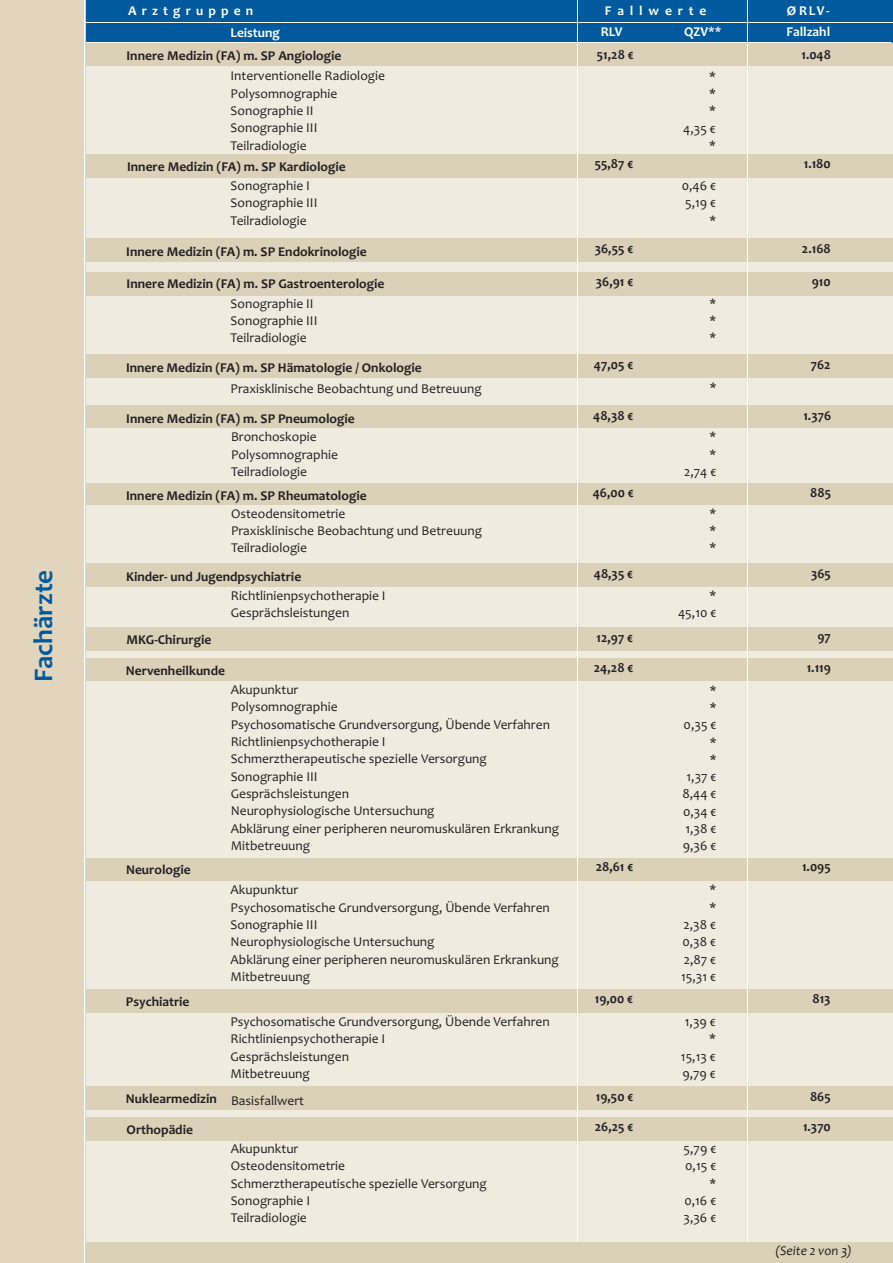
<style>
.page{position:relative;width:893px;height:1263px;background:#fff}
.page>*{position:absolute;margin:0;border:0;box-sizing:border-box;transform-origin:0 0}
.t1{font:700 27px "Candara";color:#015a9d}
.t2{font:13.5px/17.2px "Candara";color:#231f20}
.t3{font:700 13.5px "Candara";color:#231f20}
.t4{font:700 13.5px "Candara";color:#fff}
.t5{font:700 13.5px "Candara";letter-spacing:.115em;color:#fff}
.t6{font:italic 13.5px "Candara";color:#231f20}
.t7{font:700 13.5px "Candara";letter-spacing:.38em;color:#fff}
.t8{font:700 13.5px "Candara";letter-spacing:.435em;color:#fff}
.s1{font-weight:400}
</style>
<div class="page">
<div style="left:84px;top:43px;width:809px;height:24px;background:#dad1b8"></div>
<div style="left:84px;top:67px;width:809px;height:1196px;background:#efecdf"></div>
<div style="left:83px;top:154px;width:810px;height:23px;background:#dad1b8"></div>
<div style="left:85px;top:239px;width:808px;height:23px;background:#dad1b8"></div>
<div style="left:85px;top:273px;width:808px;height:23px;background:#dad1b8"></div>
<div style="left:85px;top:406px;width:808px;height:23px;background:#dad1b8"></div>
<div style="left:85px;top:428px;width:808px;height:55px;background:#efecdf"></div>
<div style="left:85px;top:355px;width:808px;height:23px;background:#dad1b8"></div>
<div style="left:85px;top:483px;width:808px;height:23px;background:#dad1b8"></div>
<div style="left:84px;top:658px;width:809px;height:24px;background:#dad1b8"></div>
<div style="left:84px;top:564px;width:809px;height:23px;background:#dad1b8"></div>
<div style="left:84px;top:858px;width:809px;height:23px;background:#dad1b8"></div>
<div style="left:84px;top:627px;width:809px;height:24px;background:#dad1b8"></div>
<div style="left:84px;top:989px;width:809px;height:23px;background:#dad1b8"></div>
<div style="left:84px;top:505px;width:809px;height:50px;background:#efecdf"></div>
<div style="left:84px;top:1087px;width:809px;height:23px;background:#dad1b8"></div>
<div style="left:84px;top:1117px;width:809px;height:24px;background:#dad1b8"></div>
<div style="left:85px;top:0;width:808px;height:42px;background:#015a9d"></div>
<hr style="left:83px;top:22px;width:810px;height:1px;background:#fff">
<div style="left:0;top:0;width:85px;height:1263px;background:#e1d5bd"></div>
<hr style="left:577px;top:283px;width:1px;height:980px;background:#fff">
<hr style="left:747px;top:283px;width:1px;height:980px;background:#fff">
<hr style="left:577px;top:0;width:1px;height:779px;background:#fff">
<hr style="left:747px;top:0;width:1px;height:779px;background:#fff">
<div style="left:84px;top:1242px;width:809px;height:21px;background:#dad1b8"></div>
<hr style="left:85px;top:0;width:1px;height:1263px;background:#fff">
<h1 class="t1" style="left:33px;top:682px;width:114px;rotate:-90deg">Fachärzte</h1>
<p class="t7" style="left:128px;top:5px;width:127px">Arztgruppen</p>
<p class="t8" style="left:605px;top:5px;width:103px">Fallwerte</p>
<p class="t5" style="left:787px;top:5px;width:44px">Ø RLV-</p>
<p class="t4" style="left:230px;top:27px;width:51px">Leistung</p>
<p class="t5" style="left:601px;top:26px;width:23px">RLV</p>
<p class="t5" style="left:684px;top:26px;width:39px">QZV**</p>
<p class="t4" style="left:786px;top:26px;width:45px">Fallzahl</p>
<p class="t3" style="left:127px;top:50px;width:216px">Innere Medizin (FA) m. SP Angiologie</p>
<p class="t3" style="left:597px;top:49px;width:38px">51,28 €</p>
<p class="t3" style="left:801px;top:49px;width:31px">1.048</p>
<p class="t2" style="left:231px;top:69px;width:156px">Interventionelle Radiologie<br>Polysomnographie<br>Sonographie II<br>Sonographie III<br>Teilradiologie</p>
<p class="t2" style="left:683px;top:69px;width:34px;text-align:right">*<br>*<br>*<br>4,35 € *</p>
<p class="t3" style="left:595px;top:158px;width:40px">55,87 €</p>
<p class="t3" style="left:804px;top:158px;width:28px">1.180</p>
<p class="t3" style="left:127px;top:161px;width:220px">Innere Medizin (FA) m. SP Kardiologie</p>
<p class="t2" style="left:231px;top:178px;width:88px">Sonographie I<br>Sonographie III<br>Teilradiologie</p>
<p class="t2" style="left:682px;top:178px;width:36px;text-align:right">0,46 €<br>5,19 € *</p>
<p class="t3" style="left:126px;top:246px;width:242px">Innere Medizin (FA) m. SP Endokrinologie</p>
<p class="t3" style="left:595px;top:243px;width:40px">36,55 €</p>
<p class="t3" style="left:802px;top:243px;width:30px">2.168</p>
<p class="t3" style="left:127px;top:279px;width:259px">Innere Medizin (FA) m. SP Gastroenterologie</p>
<p class="t2" style="left:231px;top:296px;width:88px">Sonographie II<br>Sonographie III<br>Teilradiologie</p>
<p class="t2" style="left:709px;top:296px;width:8px;text-align:justify">* * *</p>
<p class="t2" style="left:710px;top:381px;width:8px">*</p>
<p class="t3" style="left:596px;top:277px;width:39px">36,91 €</p>
<p class="t3" style="left:812px;top:277px;width:20px">910</p>
<p class="t3" style="left:126px;top:362px;width:297px">Innere Medizin (FA) m. SP Hämatologie / Onkologie</p>
<p class="t3" style="left:594px;top:359px;width:41px">47,05 €</p>
<p class="t3" style="left:811px;top:359px;width:21px">762</p>
<p class="t2" style="left:231px;top:381px;width:253px">Praxisklinische Beobachtung und Betreuung</p>
<p class="t3" style="left:593px;top:410px;width:42px">48,38 €</p>
<p class="t3" style="left:803px;top:410px;width:29px">1.376</p>
<p class="t3" style="left:126px;top:413px;width:230px">Innere Medizin (FA) m. SP Pneumologie</p>
<p class="t2" style="left:231px;top:430px;width:108px">Bronchoskopie<br>Polysomnographie<br>Teilradiologie</p>
<p class="t2" style="left:684px;top:430px;width:34px;text-align:right">*<br>*<br>2,74 €</p>
<p class="t3" style="left:126px;top:490px;width:242px">Innere Medizin (FA) m. SP Rheumatologie</p>
<p class="t3" style="left:593px;top:487px;width:43px">46,00 €</p>
<p class="t3" style="left:810px;top:487px;width:22px">885</p>
<p class="t2" style="left:231px;top:506px;width:253px">Osteodensitometrie<br>Praxisklinische Beobachtung und Betreuung<br>Teilradiologie</p>
<p class="t2" style="left:710px;top:506px;width:8px;text-align:justify">* * *</p>
<p class="t3" style="left:594px;top:568px;width:41px">48,35 €</p>
<p class="t3" style="left:811px;top:568px;width:21px">365</p>
<p class="t3" style="left:126px;top:571px;width:177px">Kinder- und Jugendpsychiatrie</p>
<p class="t2" style="left:231px;top:588px;width:156px">Richtlinienpsychotherapie I<br>Gesprächsleistungen</p>
<p class="t2" style="left:678px;top:588px;width:40px;text-align:right">*<br>45,10 €</p>
<p class="t3" style="left:126px;top:634px;width:87px">MKG-Chirurgie</p>
<p class="t3" style="left:597px;top:632px;width:38px">12,97 €</p>
<p class="t3" style="left:817px;top:632px;width:15px">97</p>
<p class="t3" style="left:126px;top:665px;width:101px">Nervenheilkunde</p>
<p class="t3" style="left:594px;top:662px;width:41px">24,28 €</p>
<p class="t3" style="left:807px;top:662px;width:26px">1.119</p>
<p class="t2" style="left:231px;top:682px;width:321px">Akupunktur<br>Polysomnographie<br>Psychosomatische Grundversorgung, Übende Verfahren<br>Richtlinienpsychotherapie I<br>Schmerztherapeutische spezielle Versorgung<br>Sonographie III<br>Gesprächsleistungen</p>
<p class="t2" style="left:231px;top:821px;width:330px">Abklärung einer peripheren neuromuskulären Erkrankung<br>Mitbetreuung</p>
<p class="t2" style="left:231px;top:804px;width:205px">Neurophysiologische Untersuchung</p>
<p class="t2" style="left:682px;top:683px;width:36px;text-align:right">*<br>*<br>0,35 € *<br>*<br>1,37 €<br>8,44 €<br>0,34 €<br>1,38 €<br>9,36 €</p>
<p class="t3" style="left:126px;top:864px;width:66px">Neurologie</p>
<p class="t3" style="left:596px;top:862px;width:39px">28,61 €</p>
<p class="t3" style="left:802px;top:862px;width:30px">1.095</p>
<p class="t2" style="left:231px;top:883px;width:321px">Akupunktur<br>Psychosomatische Grundversorgung, Übende Verfahren<br>Sonographie III</p>
<p class="t2" style="left:231px;top:952px;width:330px">Abklärung einer peripheren neuromuskulären Erkrankung<br>Mitbetreuung</p>
<p class="t2" style="left:231px;top:935px;width:205px">Neurophysiologische Untersuchung</p>
<p class="t2" style="left:681px;top:883px;width:36px;text-align:right">*<br>*<br>2,38 €<br>0,38 €<br>2,87 €<br>15,31 €</p>
<p class="t3" style="left:126px;top:996px;width:65px">Psychiatrie</p>
<p class="t3" style="left:595px;top:993px;width:40px">19,00 €</p>
<p class="t3" style="left:812px;top:993px;width:20px">813</p>
<p class="t2" style="left:230px;top:1014px;width:321px">Psychosomatische Grundversorgung, Übende Verfahren<br>Richtlinienpsychotherapie I<br>Gesprächsleistungen<br>Mitbetreuung</p>
<p class="t2" style="left:681px;top:1014px;width:36px;text-align:right">1,39 € *<br>15,13 €<br>9,79 €</p>
<p class="t3" style="left:126px;top:1093px;width:180px">Nuklearmedizin <span class="s1">Basisfallwert</span></p>
<p class="t3" style="left:596px;top:1091px;width:39px">19,50 €</p>
<p class="t3" style="left:810px;top:1091px;width:22px">865</p>
<p class="t3" style="left:127px;top:1124px;width:68px">Orthopädie</p>
<p class="t2" style="left:231px;top:1141px;width:258px">Akupunktur<br>Osteodensitometrie<br>Schmerztherapeutische spezielle Versorgung<br>Sonographie I<br>Teilradiologie</p>
<p class="t2" style="left:683px;top:1141px;width:34px;text-align:right">5,79 €<br>0,15 € *<br>0,16 €<br>3,36 €</p>
<p class="t3" style="left:595px;top:1121px;width:40px">26,25 €</p>
<p class="t3" style="left:803px;top:1121px;width:29px">1.370</p>
<p class="t6" style="left:775px;top:1245px;width:78px">(Seite 2 von 3)</p>
</div>
